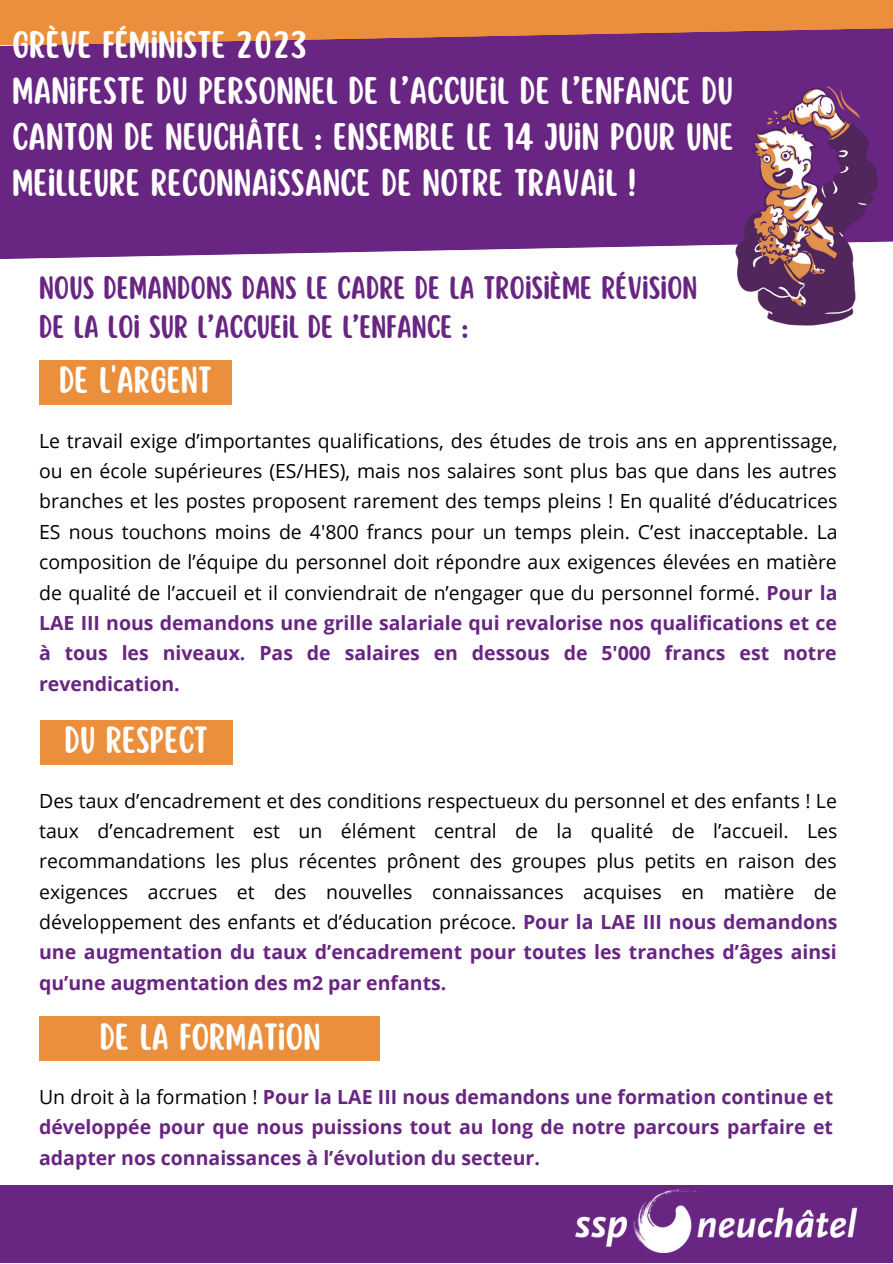
<style>
.page{position:relative;width:893px;height:1264px;background:#fff}
.page>*{position:absolute;margin:0;border:0;box-sizing:border-box;transform-origin:0 0}
.t1{font:33.6px/46px "Scripter";color:#fff;text-align:justify}
.t2{font:33px "Scripter";color:#fff}
.t3{font:28.5px/39.3px "Scripter";color:#682582}
.t4{font:19.5px/30.3px "Open Sans";color:#000;text-align:justify}
.t5{font:700 19.5px/30.3px "Open Sans";color:#682582;text-align:justify}
.s1{font-weight:700;color:#682582}
.s2{font-weight:400;color:#000}
</style>
<div class="page">
<div style="left:0;top:0;width:892px;height:45px;background:#eb8f3c"></div>
<svg style="left:0;top:28px;width:892px;height:231px;background:#723082"></svg>
<div style="left:0;top:1185px;width:892px;height:77px;background:#682582"></div>
<img style="left:713px;top:70px;width:179px;height:256px">
<div style="left:39px;top:360px;width:192px;height:45px;background:#eb8f3c"></div>
<div style="left:40px;top:720px;width:192px;height:44px;background:#eb8f3c"></div>
<img style="left:576px;top:1189px;width:280px;height:62px">
<div style="left:40px;top:1016px;width:340px;height:45px;background:#eb8f3c"></div>
<p class="t1" style="left:12px;top:23px;width:295px">GRÈVE FÉMINISTE 2023</p>
<p class="t1" style="left:12px;top:69px;width:723px">MANIFESTE DU PERSONNEL DE L’ACCUEIL DE L’ENFANCE DU CANTON DE NEUCHÂTEL : ENSEMBLE LE 14 JUIN POUR UNE MEILLEURE RECONNAISSANCE DE NOTRE TRAVAIL !</p>
<p class="t3" style="left:39px;top:269px;width:659px">NOUS DEMANDONS DANS LE CADRE DE LA TROISIÈME RÉVISION<br>DE LA LOI SUR L’ACCUEIL DE L’ENFANCE :</p>
<p class="t2" style="left:59px;top:364px;width:154px">DE L'ARGENT</p>
<p class="t4" style="left:39px;top:425px;width:800px">Le travail exige d’importantes qualifications, des études de trois ans en apprentissage, ou en école supérieures (ES/HES), mais nos salaires sont plus bas que dans les autres branches et les postes proposent rarement des temps pleins ! En qualité d’éducatrices ES nous touchons moins de 4'800 francs pour un temps plein. C’est inacceptable. La composition de l’équipe du personnel doit répondre aux exigences élevées en matière de qualité de l’accueil et il conviendrait de n’engager que du personnel formé. <span class="s1">Pour la LAE III nous demandons une grille salariale qui revalorise nos qualifications et ce à tous les niveaux. Pas de salaires en dessous de 5'000 francs est notre revendication.</span></p>
<p class="t2" style="left:65px;top:723px;width:145px">DU RESPECT</p>
<p class="t4" style="left:39px;top:784px;width:799px">Des taux d’encadrement et des conditions respectueux du personnel et des enfants ! Le taux d’encadrement est un élément central de la qualité de l’accueil. Les recommandations les plus récentes prônent des groupes plus petits en raison des exigences accrues et des nouvelles connaissances acquises en matière de développement des enfants et d’éducation précoce. <span class="s1">Pour la LAE III nous demandons une augmentation du taux d’encadrement pour toutes les tranches d’âges ainsi qu’une augmentation des m2 par enfants.</span></p>
<p class="t2" style="left:100px;top:1020px;width:222px">DE LA FORMATION</p>
<p class="t5" style="left:39px;top:1081px;width:795px"><span class="s2">Un droit à la formation !</span> Pour la LAE III nous demandons une formation continue et développée pour que nous puissions tout au long de notre parcours parfaire et adapter nos connaissances à l’évolution du secteur.</p>
</div>
